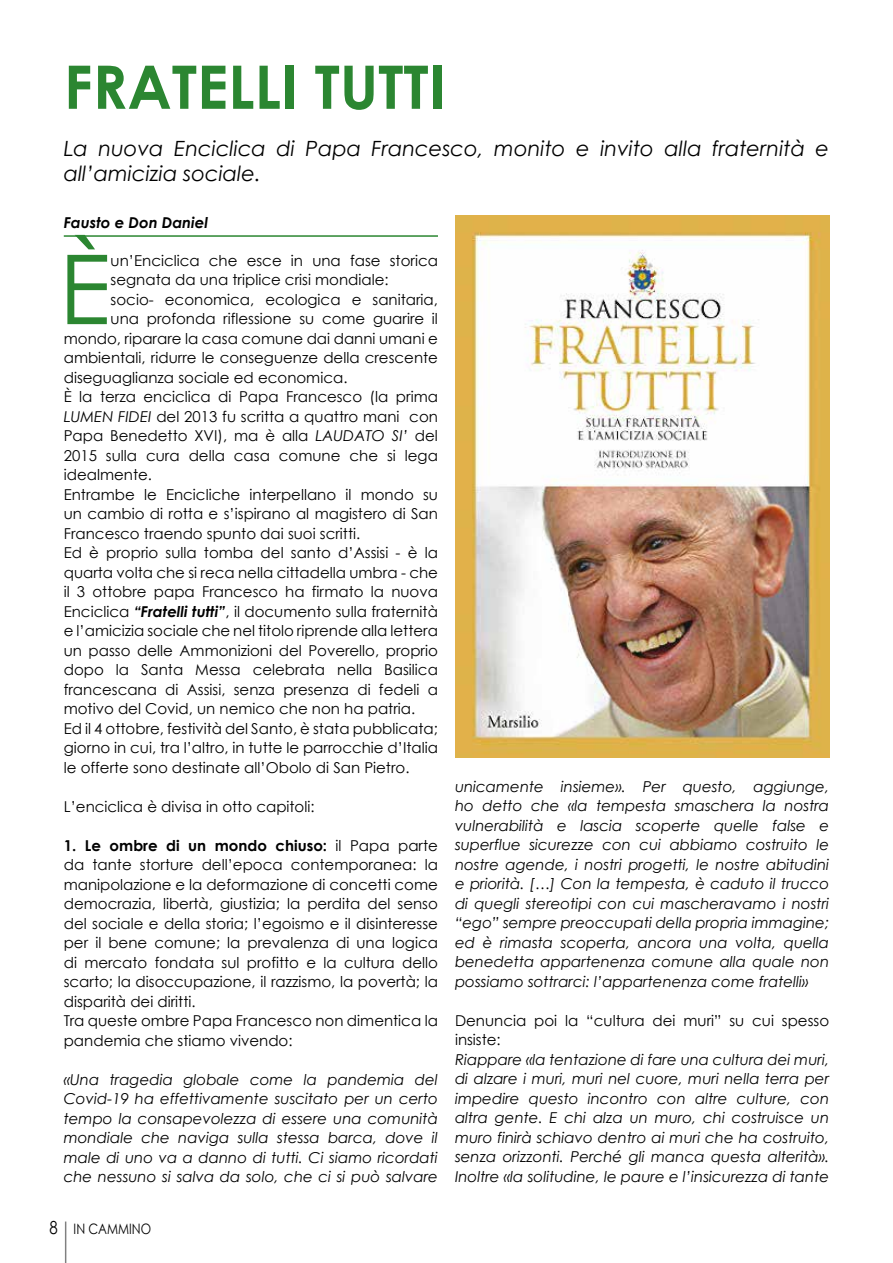
<style>
.page{position:relative;width:893px;height:1263px;background:#fff}
.page>*{position:absolute;margin:0;border:0;box-sizing:border-box;transform-origin:0 0}
.t1{font:96.45px "Century Gothic";color:#2b8631}
.t2{font:700 60px "Century Gothic";color:#2b8631}
.t3{font:italic 21px/25.2px "Century Gothic";color:#000}
.t4{font:15px/19.5px "Century Gothic";color:#000}
.t5{font:italic 15px/19.5px "Century Gothic";color:#000;text-align:justify}
.t6{font:italic 700 15px "Century Gothic";color:#000}
.t7{font:14.4px "Century Gothic";color:#000;scale:.83 1}
.s1{font-style:italic}
.s2{font-weight:700;font-style:italic}
.s3{font-weight:700}
.s4{font-size:18px}
</style>
<div class="page">
<hr style="left:65px;top:1221px;width:1px;height:42px;background:#000">
<hr style="left:64px;top:235px;width:374px;height:2px;background:#2b8631">
<img style="left:455px;top:216px;width:374px;height:542px">
<h2 class="t2" style="left:64px;top:41px;width:383px">FRATELLI TUTTI</h2>
<h3 class="t3" style="left:64px;top:136px;width:767px">La nuova Enciclica di Papa Francesco, monito e invito alla fraternità e all’amicizia sociale.</h3>
<p class="t6" style="left:64px;top:211px;width:146px">Fausto e Don Daniel</p>
<h1 class="t1" style="left:59px;top:222px;width:53px">È</h1>
<p class="t4" style="left:111px;top:250px;width:329px">un’Enciclica che esce in una fase storica</p>
<p class="t4" style="left:111px;top:270px;width:279px">segnata da una triplice crisi mondiale:</p>
<p class="t4" style="left:111px;top:289px;width:329px">socio- economica, ecologica e sanitaria,</p>
<p class="t4" style="left:111px;top:309px;width:329px">una profonda riflessione su come guarire il</p>
<p class="t4" style="left:64px;top:328px;width:376px">mondo, riparare la casa comune dai danni umani e</p>
<p class="t4" style="left:64px;top:348px;width:376px">ambientali, ridurre le conseguenze della crescente</p>
<p class="t4" style="left:64px;top:367px;width:285px">diseguaglianza sociale ed economica.</p>
<p class="t4" style="left:64px;top:387px;width:376px">È la terza enciclica di Papa Francesco (la prima</p>
<p class="t4" style="left:64px;top:406px;width:376px"><span class="s1">LUMEN FIDEI</span> del 2013 fu scritta a quattro mani con</p>
<p class="t4" style="left:64px;top:426px;width:376px">Papa Benedetto XVI), ma è alla <span class="s1">LAUDATO SI’</span> del</p>
<p class="t4" style="left:64px;top:445px;width:376px">2015 sulla cura della casa comune che si lega</p>
<p class="t4" style="left:64px;top:465px;width:90px">idealmente.</p>
<p class="t4" style="left:64px;top:484px;width:376px">Entrambe le Encicliche interpellano il mondo su</p>
<p class="t4" style="left:64px;top:504px;width:376px">un cambio di rotta e s’ispirano al magistero di San</p>
<p class="t4" style="left:64px;top:523px;width:298px">Francesco traendo spunto dai suoi scritti.</p>
<p class="t4" style="left:64px;top:543px;width:376px">Ed è proprio sulla tomba del santo d’Assisi - è la</p>
<p class="t4" style="left:64px;top:562px;width:376px">quarta volta che si reca nella cittadella umbra - che</p>
<p class="t4" style="left:64px;top:582px;width:376px">il 3 ottobre papa Francesco ha firmato la nuova</p>
<p class="t4" style="left:64px;top:601px;width:376px">Enciclica <span class="s2">“Fratelli tutti”</span>, il documento sulla fraternità</p>
<p class="t4" style="left:64px;top:621px;width:376px">e l’amicizia sociale che nel titolo riprende alla lettera</p>
<p class="t4" style="left:64px;top:640px;width:376px">un passo delle Ammonizioni del Poverello, proprio</p>
<p class="t4" style="left:64px;top:660px;width:376px">dopo la Santa Messa celebrata nella Basilica</p>
<p class="t4" style="left:64px;top:679px;width:376px">francescana di Assisi, senza presenza di fedeli a</p>
<p class="t4" style="left:64px;top:699px;width:353px">motivo del Covid, un nemico che non ha patria.</p>
<p class="t4" style="left:64px;top:718px;width:376px">Ed il 4 ottobre, festività del Santo, è stata pubblicata;</p>
<p class="t4" style="left:64px;top:738px;width:376px">giorno in cui, tra l’altro, in tutte le parrocchie d’Italia</p>
<p class="t4" style="left:64px;top:757px;width:347px">le offerte sono destinate all’Obolo di San Pietro.</p>
<p class="t4" style="left:64px;top:796px;width:252px">L’enciclica è divisa in otto capitoli:</p>
<p class="t4" style="left:64px;top:835px;width:376px"><span class="s3">1. Le ombre di un mondo chiuso:</span> il Papa parte da tante storture dell’epoca contemporanea: la manipolazione e la deformazione di concetti come democrazia, libertà, giustizia; la perdita del senso del sociale e della storia; l’egoismo e il disinteresse per il bene comune; la prevalenza di una logica di mercato fondata sul profitto e la cultura dello scarto; la disoccupazione, il razzismo, la povertà; la disparità dei diritti.<br>Tra queste ombre Papa Francesco non dimentica la pandemia che stiamo vivendo:</p>
<p class="t5" style="left:64px;top:1069px;width:376px">«Una tragedia globale come la pandemia del Covid-19 ha effettivamente suscitato per un certo tempo la consapevolezza di essere una comunità mondiale che naviga sulla stessa barca, dove il male di uno va a danno di tutti. Ci siamo ricordati che nessuno si salva da solo, che ci si può salvare</p>
<p class="t7" style="left:49px;top:1218px;width:124px"><span class="s4">8</span> IN CAMMINO</p>
<p class="t5" style="left:455px;top:776px;width:376px">unicamente insieme». Per questo, aggiunge, ho detto che «la tempesta smaschera la nostra vulnerabilità e lascia scoperte quelle false e superflue sicurezze con cui abbiamo costruito le nostre agende, i nostri progetti, le nostre abitudini e priorità. […] Con la tempesta, è caduto il trucco di quegli stereotipi con cui mascheravamo i nostri “ego” sempre preoccupati della propria immagine; ed è rimasta scoperta, ancora una volta, quella benedetta appartenenza comune alla quale non possiamo sottrarci: l’appartenenza come fratelli»</p>
<p class="t4" style="left:455px;top:1010px;width:376px">Denuncia poi la “cultura dei muri” su cui spesso insiste:</p>
<p class="t5" style="left:455px;top:1049px;width:376px">Riappare «la tentazione di fare una cultura dei muri, di alzare i muri, muri nel cuore, muri nella terra per impedire questo incontro con altre culture, con altra gente. E chi alza un muro, chi costruisce un muro finirà schiavo dentro ai muri che ha costruito, senza orizzonti. Perché gli manca questa alterità».<br>Inoltre «la solitudine, le paure e l’insicurezza di tante</p>
</div>
